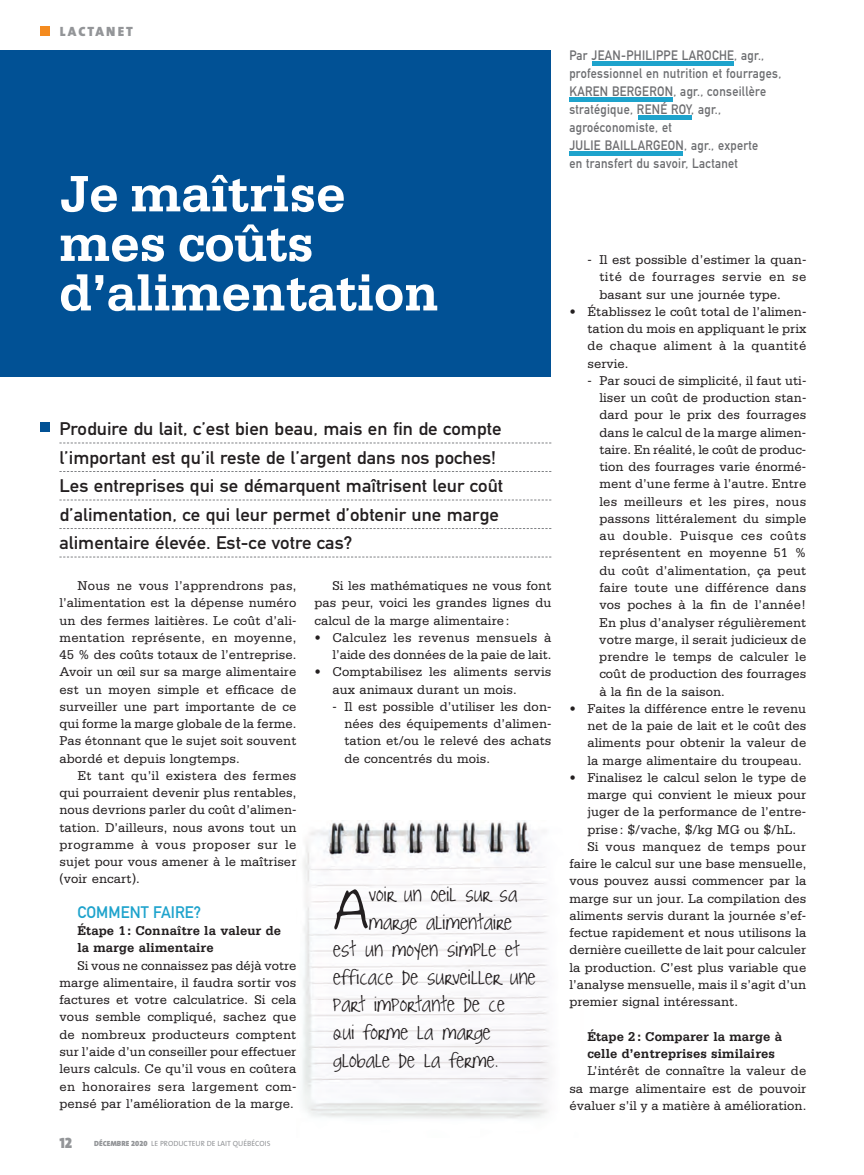
<style>
.page{position:relative;width:864px;height:1175px;background:#fff}
.page>*{position:absolute;margin:0;border:0;box-sizing:border-box;transform-origin:0 0}
.t1{font:72.3px "Joyful Juliana";color:#231f20}
.t2{font:700 54px/49.5px "Serifa";letter-spacing:-.01em;color:#fff}
.t3{font:24px "Joyful Juliana";letter-spacing:.005em;color:#231f20}
.t4{font:18px/28.5px "DIN Mittelschrift";color:#231f20;scale:1.05 1}
.t5{font:16.5px "DIN Mittelschrift";letter-spacing:.005em;color:#1ea3cc}
.t6{font:15px "The Mix Black Caps";color:#939598}
.t7{font:13.5px/17.2px "Serifa";letter-spacing:.005em;color:#231f20;text-align:justify}
.t8{font:13.5px/18px "DIN Mittelschrift";letter-spacing:.025em;color:#6c6d70;scale:.9 1}
.t9{font:700 13.5px/17.2px "Serifa";letter-spacing:.005em;color:#231f20}
.t10{font:13.5px "Serifa";letter-spacing:.025em;color:#231f20}
.t11{font:900 13.5px "The Sans";letter-spacing:.15em;color:#939598}
.t12{font:7.5px "The Sans";color:#939598}
.s1{font-weight:900}
.s2{font-family:"The Sans Black Expert"}
</style>
<div class="page">
<img style="left:302px;top:820px;width:248px;height:299px">
<div style="left:40px;top:27px;width:9px;height:9px;background:#f48b1f"></div>
<svg style="left:59px;top:442px;width:492px;height:1px"></svg>
<svg style="left:59px;top:471px;width:492px;height:1px"></svg>
<svg style="left:59px;top:499px;width:492px;height:1px"></svg>
<svg style="left:59px;top:528px;width:492px;height:1px"></svg>
<svg style="left:59px;top:556px;width:492px;height:1px"></svg>
<div style="left:592px;top:61px;width:142px;height:5px;background:#1ea3cc"></div>
<div style="left:569px;top:97px;width:103px;height:5px;background:#1ea3cc"></div>
<div style="left:638px;top:115px;width:54px;height:5px;background:#1ea3cc"></div>
<div style="left:569px;top:151px;width:114px;height:5px;background:#1ea3cc"></div>
<div style="left:0;top:51px;width:551px;height:326px;background:#015195"></div>
<div style="left:40px;top:423px;width:9px;height:9px;background:#015195"></div>
<p class="t11" style="left:60px;top:26px;width:75px">LACTANET</p>
<h2 class="t2" style="left:59px;top:173px;width:382px">Je maîtrise mes coûts d’alimentation</h2>
<p class="t4" style="left:59px;top:416px;width:424px">Produire du lait, c’est bien beau, mais en fin de compte l’important est qu’il reste de l’argent dans nos poches!<br>Les entreprises qui se démarquent maîtrisent leur coût d’alimentation, ce qui leur permet d’obtenir une marge alimentaire élevée. Est-ce votre cas?</p>
<p class="t7" style="left:59px;top:578px;width:238px;text-indent:18px">Nous ne vous l’apprendrons pas, l’alimentation est la dépense numéro un des fermes laitières. Le coût d’ali&shy;mentation représente, en moyenne, 45 % des coûts totaux de l’entreprise.<br>Avoir un œil sur sa marge alimentaire est un moyen simple et efficace de surveiller une part importante de ce qui forme la marge globale de la ferme.<br>Pas étonnant que le sujet soit souvent abordé et depuis longtemps.</p>
<p class="t7" style="left:59px;top:768px;width:238px;text-indent:18px">Et tant qu’il existera des fermes qui pourraient devenir plus rentables, nous devrions parler du coût d’alimen&shy;tation. D’ailleurs, nous avons tout un programme à vous proposer sur le sujet pour vous amener à le maîtriser (voir encart).</p>
<p class="t5" style="left:77px;top:906px;width:125px">COMMENT FAIRE?</p>
<p class="t9" style="left:77px;top:923px;width:205px">Étape 1 : Connaître la valeur de la marge alimentaire</p>
<p class="t7" style="left:59px;top:957px;width:239px;text-indent:18px">Si vous ne connaissez pas déjà votre marge alimentaire, il faudra sortir vos factures et votre calculatrice. Si cela vous semble compliqué, sachez que de nombreux producteurs comptent sur l’aide d’un conseiller pour effectuer leurs calculs. Ce qu’il vous en coûtera en honoraires sera largement com&shy;pensé par l’amélioration de la marge.</p>
<p class="t6" style="left:59px;top:1138px;width:14px">12</p>
<p class="t12" style="left:94px;top:1141px;width:178px"><span class="s1">DÉCEMBRE</span> <span class="s2">2020</span> LE PRODUCTEUR DE LAIT QUÉBÉCOIS</p>
<p class="t7" style="left:314px;top:578px;width:238px;text-indent:18px">Si les mathématiques ne vous font pas peur, voici les grandes lignes du calcul de la marge alimentaire :</p>
<p class="t7" style="left:314px;top:630px;width:239px;text-align:right">• Calculez les revenus mensuels à l’aide des données de la paie de lait.</p>
<p class="t7" style="left:332px;top:664px;width:220px;text-indent:-18px">• Comptabilisez les aliments servis aux animaux durant un mois.</p>
<p class="t7" style="left:344px;top:699px;width:208px;text-indent:-12px">- Il est possible d’utiliser les don&shy;nées des équipements d’alimen&shy;tation et/ou le relevé des achats de concentrés du mois.</p>
<h1 class="t1" style="left:333px;top:873px;width:37px">A</h1>
<h3 class="t3" style="left:369px;top:882px;width:150px">voir un oeil sur sa</h3>
<h3 class="t3" style="left:369px;top:910px;width:145px">marge alimentaire</h3>
<h3 class="t3" style="left:333px;top:938px;width:188px">est un moyen simple et</h3>
<h3 class="t3" style="left:333px;top:965px;width:204px">eff icace de surveiller une</h3>
<h3 class="t3" style="left:333px;top:993px;width:173px">part importante de ce</h3>
<h3 class="t3" style="left:333px;top:1021px;width:159px">qui forme la marge</h3>
<h3 class="t3" style="left:333px;top:1048px;width:166px">globale de la ferme.</h3>
<p class="t8" style="left:569px;top:48px;width:237px">Par JEAN-PHILIPPE LAROCHE, agr., professionnel en nutrition et fourrages,<br>KAREN BERGERON, agr., conseillère stratégique, RENÉ ROY, agr., agroéconomiste, et<br>JULIE BAILLARGEON, agr., experte<br>en transfert du savoir, Lactanet</p>
<p class="t7" style="left:599px;top:252px;width:208px;text-indent:-12px">- Il est possible d’estimer la quan&shy;tité de fourrages servie en se basant sur une journée type.</p>
<p class="t7" style="left:587px;top:304px;width:220px;text-indent:-18px">• Établissez le coût total de l’alimen&shy;tation du mois en appliquant le prix de chaque aliment à la quantité servie.</p>
<p class="t7" style="left:599px;top:373px;width:209px;text-indent:-12px">- Par souci de simplicité, il faut uti&shy;liser un coût de production stan&shy;dard pour le prix des fourrages dans le calcul de la marge alimen&shy;taire. En réalité, le coût de produc&shy;tion des fourrages varie énormé&shy;ment d’une ferme à l’autre. Entre les meilleurs et les pires, nous passons littéralement du simple au double. Puisque ces coûts représentent en moyenne 51 % du coût d’alimentation, ça peut faire toute une différence dans vos poches à la fin de l’année!<br>En plus d’analyser régulièrement votre marge, il serait judicieux de prendre le temps de calculer le coût de production des fourrages à la fin de la saison.</p>
<p class="t7" style="left:587px;top:701px;width:220px;text-indent:-18px">• Faites la différence entre le revenu net de la paie de lait et le coût des aliments pour obtenir la valeur de la marge alimentaire du troupeau.</p>
<p class="t7" style="left:569px;top:770px;width:238px">• Finalisez le calcul selon le type de</p>
<p class="t7" style="left:587px;top:787px;width:220px">marge qui convient le mieux pour</p>
<p class="t7" style="left:587px;top:804px;width:220px">juger de la performance de l’entre-</p>
<p class="t7" style="left:587px;top:821px;width:210px">prise : $/vache, $/kg MG ou $/hL.</p>
<p class="t10" style="left:587px;top:842px;width:220px">Si vous manquez de temps pour</p>
<p class="t7" style="left:569px;top:856px;width:238px">faire le calcul sur une base mensuelle,</p>
<p class="t7" style="left:569px;top:873px;width:238px">vous pouvez aussi commencer par la</p>
<p class="t7" style="left:569px;top:890px;width:238px">marge sur un jour. La compilation des</p>
<p class="t7" style="left:569px;top:908px;width:238px">aliments servis durant la journée s’ef-</p>
<p class="t7" style="left:569px;top:925px;width:238px">fectue rapidement et nous utilisons la</p>
<p class="t7" style="left:569px;top:942px;width:238px">dernière cueillette de lait pour calculer</p>
<p class="t7" style="left:569px;top:959px;width:238px">la production. C’est plus variable que</p>
<p class="t7" style="left:569px;top:977px;width:238px">l’analyse mensuelle, mais il s’agit d’un</p>
<p class="t7" style="left:569px;top:994px;width:170px">premier signal intéressant.</p>
<p class="t9" style="left:587px;top:1028px;width:196px">Étape 2 : Comparer la marge à celle d’entreprises similaires</p>
<p class="t7" style="left:569px;top:1063px;width:238px;text-indent:18px">L’intérêt de connaître la valeur de sa marge alimentaire est de pouvoir évaluer s’il y a matière à amélioration.</p>
</div>
